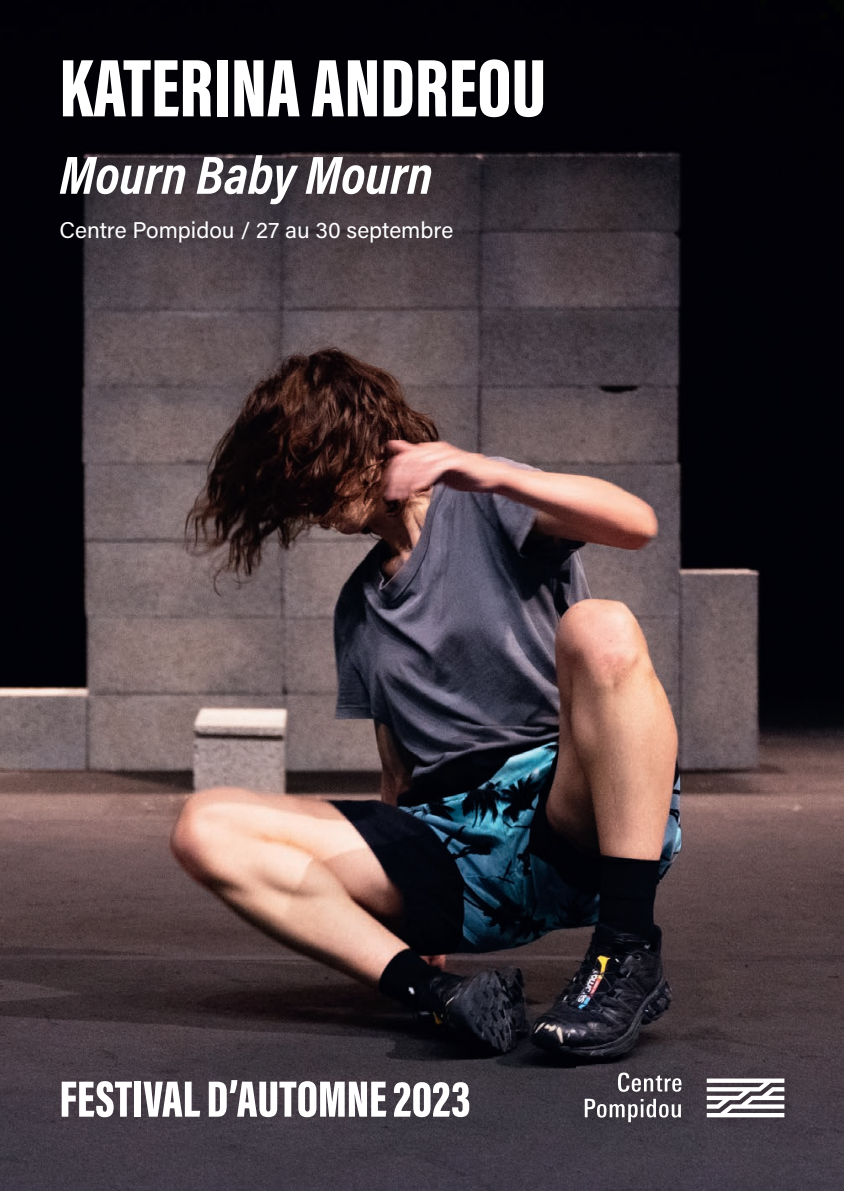
<style>
.page{position:relative;width:844px;height:1191px;background:#fff}
.page>*{position:absolute;margin:0;border:0;box-sizing:border-box;transform-origin:0 0}
.t1{font:900 84px "Acumin Pro Extra Cond";color:#fff}
.t2{font:italic 700 54.25px "Acumin Pro Cond";color:#fff}
.t3{font:900 52.5px "Acumin Pro Extra Cond";color:#fff}
.t4{font:22.75px "Acumin Pro";color:#fff}
</style>
<div class="page">
<img style="left:0;top:0;width:843px;height:1191px">
<img style="left:576px;top:1064px;width:221px;height:70px">
<svg style="left:618px;top:1072px;width:63px;height:19px"></svg>
<svg style="left:584px;top:1098px;width:96px;height:24px"></svg>
<svg style="left:706px;top:1078px;width:78px;height:39px"></svg>
<h1 class="t1" style="left:60px;top:37px;width:488px">KATERINA ANDREOU</h1>
<h2 class="t2" style="left:60px;top:139px;width:374px">Mourn Baby Mourn</h2>
<p class="t4" style="left:60px;top:214px;width:395px">Centre Pompidou / 27 au 30 septembre</p>
<h3 class="t3" style="left:60px;top:1066px;width:412px">FESTIVAL D’AUTOMNE 2023</h3>
</div>
